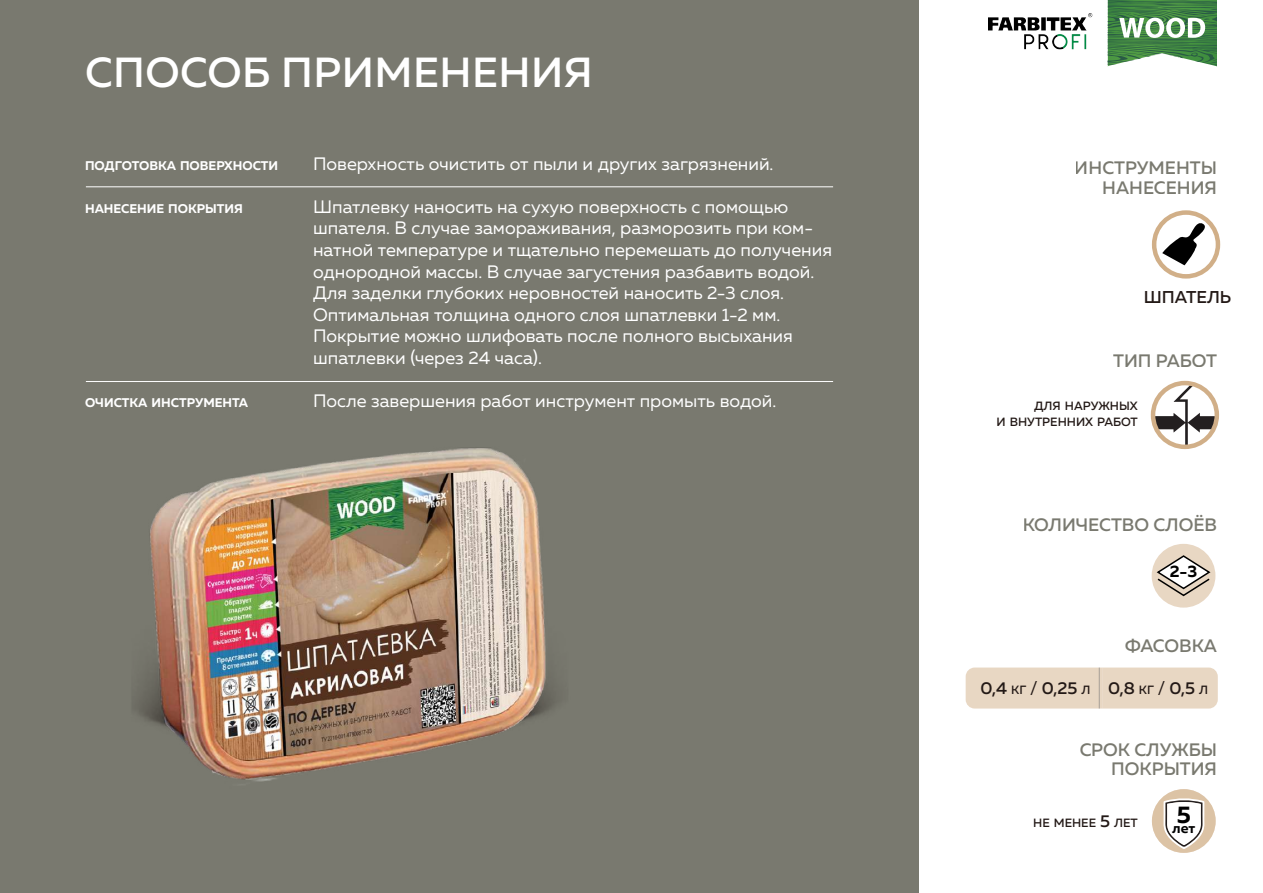
<style>
.page{position:relative;width:1263px;height:893px;background:#fff}
.page>*{position:absolute;margin:0;border:0;box-sizing:border-box;transform-origin:0 0}
.t1{font:500 42px "Muller";letter-spacing:.01em;color:#fff}
.t2{font:700 24px "Muller";color:#000}
.t3{font:18px/21.6px "Muller";color:#fff}
.t4{font:500 18px/19.5px "Muller";color:#6a6a5f;text-align:right}
.t5{font:500 17.1px "Muller";color:#231916}
.t6{font:700 16.5px "Muller";color:#000}
.t7{font:700 14.25px "Muller";color:#000}
.t8{font:700 12.6px "Muller";color:#fff}
.t9{font:500 12px/16.5px "Muller";color:#231916;text-align:right}
.s1{font-size:12px}
.s2{font-size:17.1px}
</style>
<div class="page">
<div style="left:0;top:0;width:918px;height:893px;background:#79796f"></div>
<img style="left:133px;top:448px;width:426px;height:334px">
<hr style="left:86px;top:186px;width:747px;height:1px;background:#fff">
<hr style="left:86px;top:381px;width:747px;height:1px;background:#fff">
<svg style="left:1107px;top:0;width:110px;height:66px"></svg>
<img style="left:989px;top:1px;width:126px;height:66px">
<div style="left:966px;top:667px;width:252px;height:41px;background:#e8d7c3"></div>
<hr style="left:1099px;top:667px;width:1px;height:41px;background:#656668">
<div style="left:1152px;top:210px;width:68px;height:69px;border:4px solid #d1af88;border-radius:50%"></div>
<svg style="left:1162px;top:220px;width:48px;height:45px"></svg>
<svg style="left:1152px;top:789px;width:64px;height:64px"></svg>
<svg style="left:1153px;top:383px;width:63px;height:63px"></svg>
<div style="left:1151px;top:381px;width:68px;height:68px;border:4px solid #d1af88;border-radius:50%"></div>
<div style="left:1152px;top:544px;width:63px;height:64px;background:#e8d7c3;border-radius:50%"></div>
<svg style="left:1155px;top:554px;width:57px;height:43px"></svg>
<h1 class="t1" style="left:85px;top:46px;width:509px">СПОСОБ ПРИМЕНЕНИЯ</h1>
<p class="t8" style="left:85px;top:157px;width:195px">ПОДГОТОВКА ПОВЕРХНОСТИ</p>
<p class="t8" style="left:85px;top:201px;width:159px">НАНЕСЕНИЕ ПОКРЫТИЯ</p>
<p class="t8" style="left:85px;top:395px;width:165px">ОЧИСТКА ИНСТРУМЕНТА</p>
<p class="t3" style="left:313px;top:152px;width:462px">Поверхность очистить от пыли и других загрязнений.</p>
<p class="t3" style="left:313px;top:195px;width:521px">Шпатлевку наносить на сухую поверхность с помощью шпателя. В случае замораживания, разморозить при ком&shy;натной температуре и тщательно перемешать до получения однородной массы. В случае загустения разбавить водой.<br>Для заделки глубоких неровностей наносить 2-3 слоя.<br>Оптимальная толщина одного слоя шпатлевки 1-2 мм.<br>Покрытие можно шлифовать после полного высыхания шпатлевки (через 24 часа).</p>
<p class="t3" style="left:313px;top:390px;width:465px">После завершения работ инструмент промыть водой.</p>
<p class="t4" style="left:1075px;top:158px;width:144px">ИНСТРУМЕНТЫ<br>НАНЕСЕНИЯ</p>
<p class="t5" style="left:1144px;top:286px;width:89px">ШПАТЕЛЬ</p>
<p class="t4" style="left:1113px;top:350px;width:105px">ТИП РАБОТ</p>
<p class="t9" style="left:997px;top:397px;width:143px">ДЛЯ НАРУЖНЫХ<br>И ВНУТРЕННИХ РАБОТ</p>
<p class="t4" style="left:1022px;top:515px;width:196px">КОЛИЧЕСТВО СЛОЁВ</p>
<p class="t6" style="left:1170px;top:561px;width:29px">2-3</p>
<p class="t4" style="left:1125px;top:636px;width:93px">ФАСОВКА</p>
<p class="t5" style="left:980px;top:678px;width:229px">0,4 <span class="s1">КГ</span> / 0,25 <span class="s1">Л</span> 0,8 <span class="s1">КГ</span> / 0,5 <span class="s1">Л</span></p>
<p class="t4" style="left:1079px;top:739px;width:139px">СРОК СЛУЖБЫ<br>ПОКРЫТИЯ</p>
<p class="t9" style="left:1033px;top:814px;width:106px">НЕ МЕНЕЕ <span class="s2">5</span> ЛЕТ</p>
<h2 class="t2" style="left:1177px;top:799px;width:16px">5</h2>
<p class="t7" style="left:1172px;top:819px;width:25px">лет</p>
</div>
